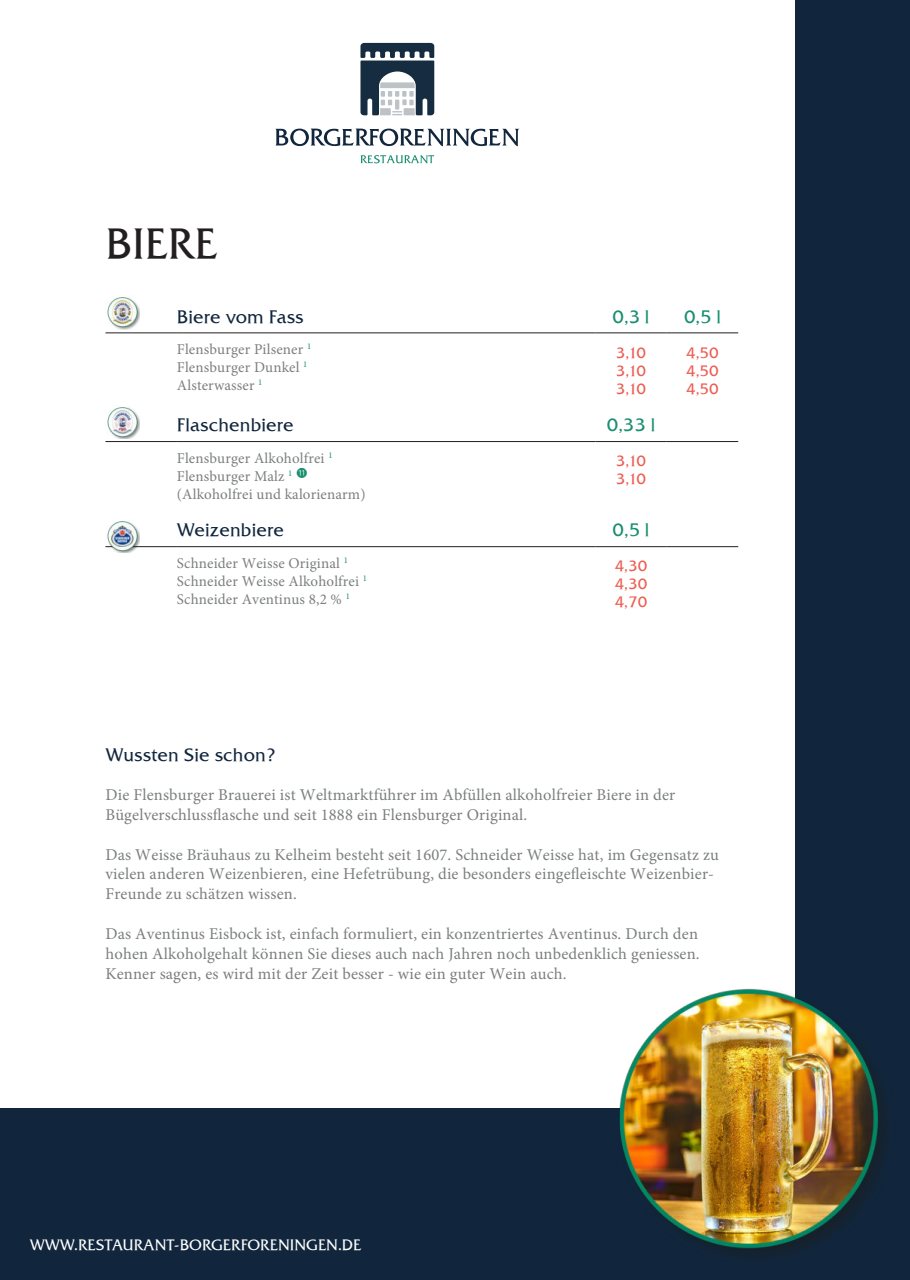
<style>
.page{position:relative;width:910px;height:1280px;background:#11263d}
.page>*{position:absolute;margin:0;border:0;box-sizing:border-box;transform-origin:0 0}
.t1{font:42px "Friz Quadrata TT";color:#231f20}
.t2{font:18px "Friz Quadrata TT";letter-spacing:.01em;color:#11263d}
.t3{font:18px "Friz Quadrata TT";color:#1a8f70}
.t4{font:16.5px/19.8px "Minion Pro";letter-spacing:.01em;color:#7c7f7f}
.t5{font:15px/18px "Minion Pro";letter-spacing:.01em;color:#7c7f7f}
.t6{font:15px/18px "Friz Quadrata TT";color:#ed5c52;text-align:justify}
.t7{font:15px "Friz Quadrata TT";color:#fff}
</style>
<div class="page">
<div style="left:0;top:0;width:794px;height:1108px;background:#fff"></div>
<hr style="left:105px;top:332px;width:72px;height:1px;background:#231f20">
<hr style="left:177px;top:332px;width:418px;height:1px;background:#231f20">
<hr style="left:595px;top:332px;width:72px;height:1px;background:#231f20">
<hr style="left:667px;top:332px;width:71px;height:1px;background:#231f20">
<hr style="left:105px;top:441px;width:72px;height:1px;background:#231f20">
<hr style="left:177px;top:441px;width:418px;height:1px;background:#231f20">
<hr style="left:595px;top:441px;width:72px;height:1px;background:#231f20">
<hr style="left:667px;top:441px;width:71px;height:1px;background:#231f20">
<hr style="left:105px;top:546px;width:72px;height:1px;background:#231f20">
<hr style="left:177px;top:546px;width:418px;height:1px;background:#231f20">
<hr style="left:595px;top:546px;width:72px;height:1px;background:#231f20">
<hr style="left:667px;top:546px;width:71px;height:1px;background:#231f20">
<img style="left:619px;top:965px;width:266px;height:290px">
<img style="left:107px;top:297px;width:32px;height:32px">
<img style="left:107px;top:407px;width:32px;height:32px">
<img style="left:105px;top:521px;width:34px;height:32px">
<svg style="left:360px;top:43px;width:74px;height:72px"></svg>
<svg style="left:360px;top:155px;width:74px;height:8px"></svg>
<svg style="left:275px;top:129px;width:244px;height:17px"></svg>
<h1 class="t1" style="left:105px;top:220px;width:114px">BIERE</h1>
<p class="t2" style="left:177px;top:306px;width:128px">Biere vom Fass</p>
<p class="t3" style="left:613px;top:306px;width:38px">0,3 l</p>
<p class="t3" style="left:684px;top:306px;width:38px">0,5 l</p>
<p class="t5" style="left:177px;top:341px;width:136px">Flensburger Pilsener <sup>1<br></sup>Flensburger Dunkel <sup>1<br></sup>Alsterwasser <sup>1</sup></p>
<p class="t6" style="left:616px;top:344px;width:32px">3,10<br>3,10<br>3,10</p>
<p class="t6" style="left:686px;top:344px;width:34px">4,50<br>4,50<br>4,50</p>
<p class="t2" style="left:177px;top:415px;width:118px">Flaschenbiere</p>
<p class="t3" style="left:607px;top:415px;width:50px">0,33 l</p>
<p class="t5" style="left:177px;top:450px;width:190px">Flensburger Alkoholfrei <sup>1<br></sup>Flensburger Malz <sup>1</sup> <sup>⓫ </sup>(Alkoholfrei und kalorienarm)</p>
<p class="t6" style="left:616px;top:452px;width:32px">3,10<br>3,10</p>
<p class="t2" style="left:177px;top:520px;width:108px">Weizenbiere</p>
<p class="t3" style="left:613px;top:520px;width:38px">0,5 l</p>
<p class="t5" style="left:177px;top:555px;width:192px">Schneider Weisse Original <sup>1<br></sup>Schneider Weisse Alkoholfrei <sup>1<br></sup>Schneider Aventinus 8,2 % <sup>1</sup></p>
<p class="t6" style="left:615px;top:557px;width:34px">4,30<br>4,30<br>4,70</p>
<p class="t2" style="left:105px;top:744px;width:172px">Wussten Sie schon?</p>
<p class="t4" style="left:105px;top:786px;width:571px">Die Flensburger Brauerei ist Weltmarktführer im Abfüllen alkoholfreier Biere in der<br>Bügelverschlussflasche und seit 1888 ein Flensburger Original.</p>
<p class="t4" style="left:105px;top:845px;width:615px">Das Weisse Bräuhaus zu Kelheim besteht seit 1607. Schneider Weisse hat, im Gegensatz zu vielen anderen Weizenbieren, eine Hefetrübung, die besonders eingefleischte Weizenbier-<br>Freunde zu schätzen wissen.</p>
<p class="t4" style="left:105px;top:924px;width:596px;text-align:justify">Das Aventinus Eisbock ist, einfach formuliert, ein konzentriertes Aventinus. Durch den hohen Alkoholgehalt können Sie dieses auch nach Jahren noch unbedenklich geniessen.<br>Kenner sagen, es wird mit der Zeit besser - wie ein guter Wein auch.</p>
<p class="t7" style="left:30px;top:1237px;width:333px">WWW.RESTAURANT-BORGERFORENINGEN.DE</p>
</div>
